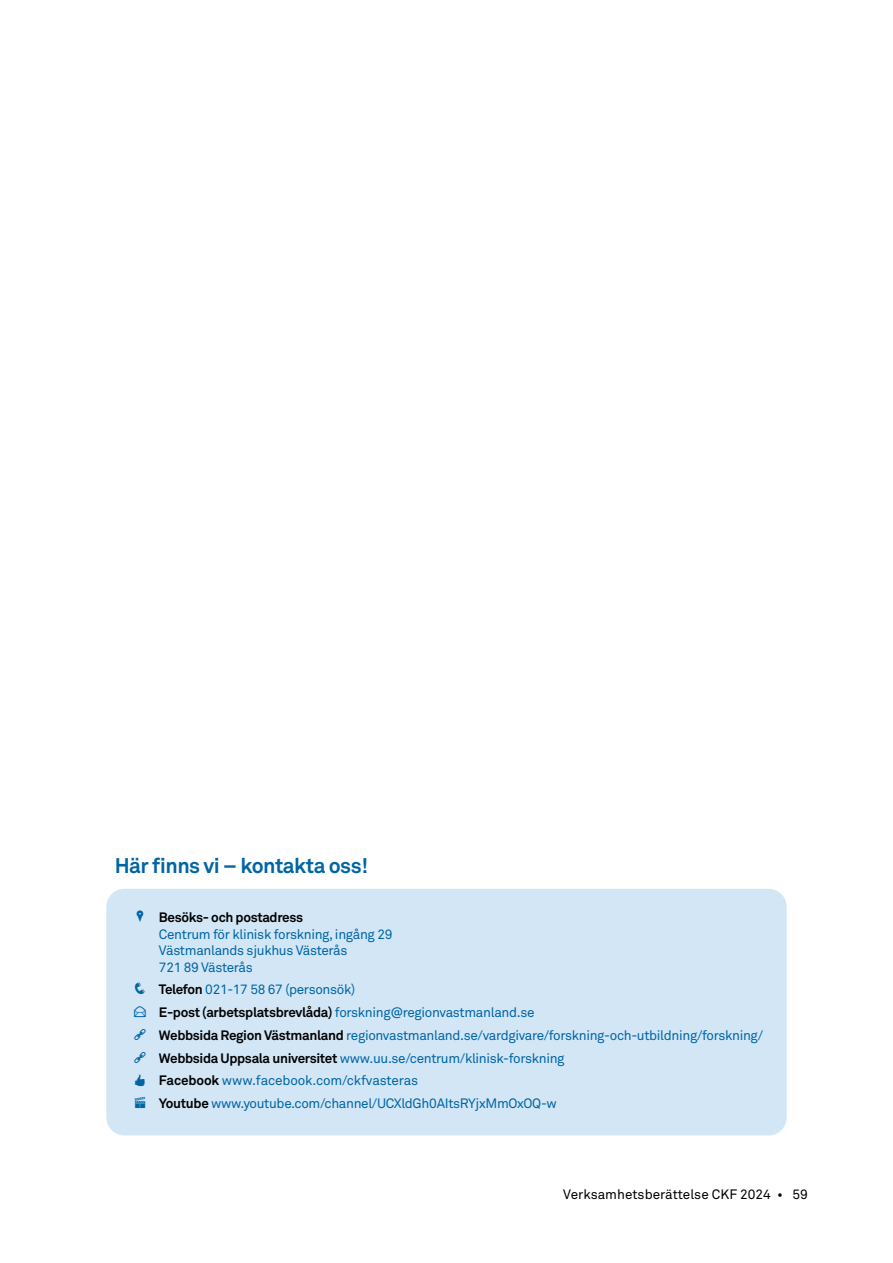
<style>
.page{position:relative;width:893px;height:1263px;background:#fff}
.page>*{position:absolute;margin:0;border:0;box-sizing:border-box;transform-origin:0 0}
.t1{font:700 21px "Akkurat Std";letter-spacing:-.025em;color:#0065a5}
.t2{font:13.5px/22.8px "Akkurat Std";letter-spacing:-.025em;color:#0065a5}
.t3{font:13.5px "Akkurat Std";color:#000}
.t4{font:700 13.5px "Akkurat Std";letter-spacing:-.025em;color:#020203}
.s1{font-weight:700;color:#020203}
</style>
<div class="page">
<div style="left:106px;top:889px;width:681px;height:246px;background:#d2e6f5;border-radius:18px"></div>
<h1 class="t1" style="left:115px;top:852px;width:255px">Här finns vi – kontakta oss!</h1>
<p class="t4" style="left:159px;top:909px;width:146px">Besöks- och postadress</p>
<p class="t2" style="left:159px;top:926px;width:235px;line-height:16.5px">Centrum för klinisk forskning, ingång 29<br>Västmanlands sjukhus Västerås<br>721 89 Västerås</p>
<p class="t2" style="left:159px;top:978px;width:606px;text-indent:-26px">❑ <span class="s1">Telefon</span> 021-17 58 67 (personsök)<br><span class="s1">E-post (arbetsplatsbrevlåda)</span> forskning@regionvastmanland.se<br><span class="s1">Webbsida Region Västmanland</span> regionvastmanland.se/vardgivare/forskning-och-utbildning/forskning/ <span class="s1">Webbsida Uppsala universitet</span> www.uu.se/centrum/klinisk-forskning<br><span class="s1">Facebook</span> www.facebook.com/ckfvasteras<br><span class="s1">Youtube</span> www.youtube.com/channel/UCXldGh0AItsRYjxMmOxOQ-w</p>
<p class="t3" style="left:563px;top:1186px;width:246px">Verksamhetsberättelse CKF 2024 • 59</p>
</div>
